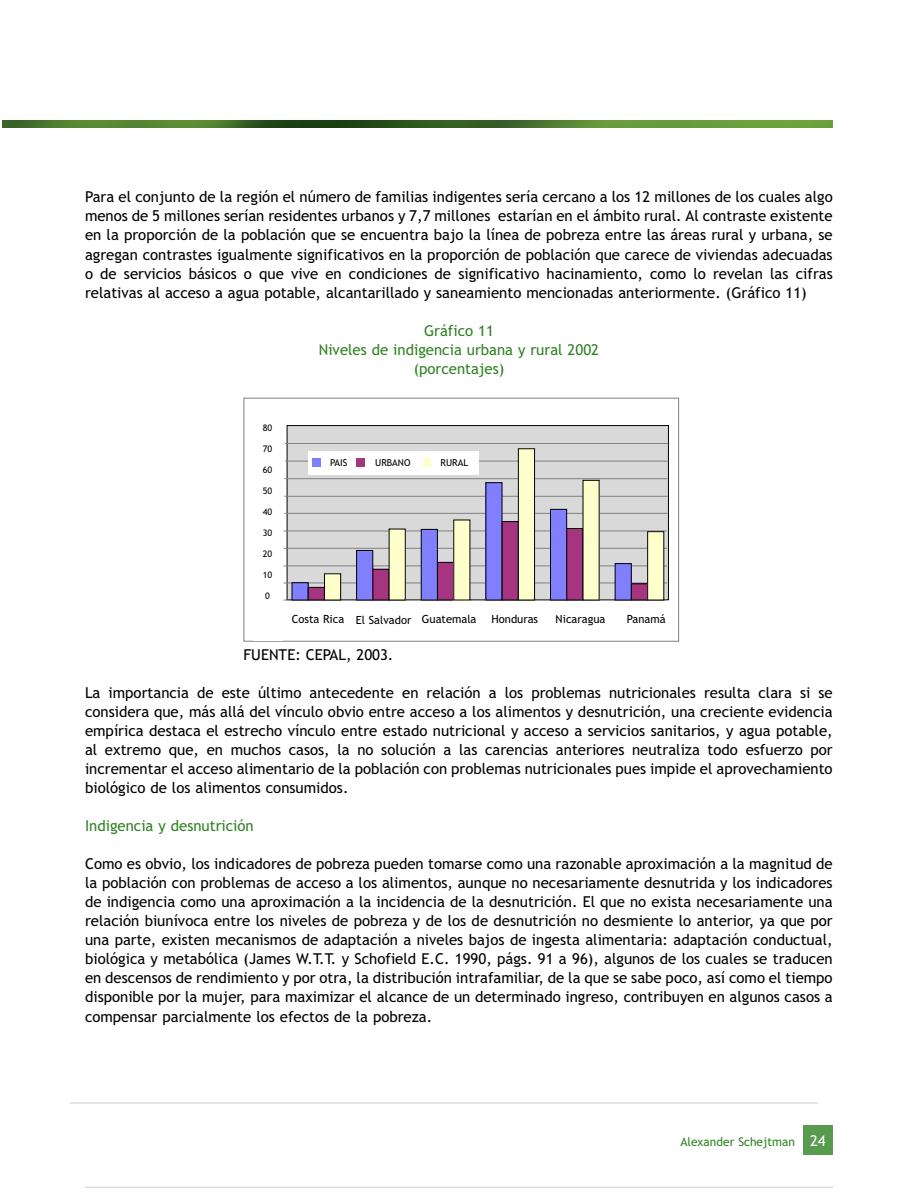
<style>
.page{position:relative;width:918px;height:1188px;background:#fff}
.page>*{position:absolute;margin:0;border:0;box-sizing:border-box;transform-origin:0 0}
.t1{font:15px/19px "Trebuchet MS";color:#000;text-align:justify}
.t2{font:15px/19px "Trebuchet MS";color:#2f8222;text-align:center}
.t3{font:12px "Trebuchet MS";color:#2f8222}
.t4{font:11.25px "Trebuchet MS";color:#000}
.t5{font:9.45px "Trebuchet MS";color:#000}
.t6{font:9px "Trebuchet MS";color:#000}
.s1{font-size:15px;color:#fff}
</style>
<div class="page">
<div style="left:244px;top:398px;width:435px;height:244px;border:1px solid #808080"></div>
<div style="left:287px;top:426px;width:381px;height:173px;background:#d9d9d9"></div>
<div style="left:287px;top:425px;width:382px;height:175px;border:1px solid #000"></div>
<hr style="left:285px;top:443px;width:383px;height:1px;background:#808080">
<hr style="left:285px;top:461px;width:383px;height:1px;background:#808080">
<hr style="left:284px;top:478px;width:384px;height:1px;background:#808080">
<hr style="left:284px;top:496px;width:384px;height:1px;background:#808080">
<hr style="left:284px;top:513px;width:384px;height:1px;background:#808080">
<hr style="left:284px;top:531px;width:383px;height:1px;background:#808080">
<hr style="left:284px;top:548px;width:383px;height:1px;background:#808080">
<hr style="left:284px;top:566px;width:383px;height:1px;background:#808080">
<hr style="left:284px;top:583px;width:383px;height:1px;background:#808080">
<hr style="left:284px;top:600px;width:383px;height:1px;background:#808080">
<img style="left:3px;top:120px;width:830px;height:8px">
<div style="left:803px;top:1125px;width:30px;height:30px;background:#599b4e"></div>
<hr style="left:85px;top:1187px;width:748px;height:1px;background:#ccc">
<hr style="left:70px;top:1103px;width:748px;height:1px;background:#ccc">
<div style="left:253px;top:425px;width:29px;height:216px;background:#fff"></div>
<div style="left:292px;top:583px;width:16px;height:17px;background:#8080ff"></div>
<div style="left:292px;top:582px;width:17px;height:18px;border:1px solid #000"></div>
<div style="left:308px;top:587px;width:16px;height:13px;background:#a53580"></div>
<div style="left:308px;top:587px;width:17px;height:13px;border:1px solid #000"></div>
<div style="left:324px;top:574px;width:17px;height:26px;background:#ffc"></div>
<div style="left:324px;top:573px;width:17px;height:27px;border:1px solid #000"></div>
<div style="left:357px;top:550px;width:16px;height:50px;background:#8080ff"></div>
<div style="left:356px;top:550px;width:17px;height:50px;border:1px solid #000"></div>
<div style="left:373px;top:569px;width:16px;height:31px;background:#a53580"></div>
<div style="left:372px;top:569px;width:17px;height:31px;border:1px solid #000"></div>
<div style="left:389px;top:529px;width:16px;height:71px;background:#ffc"></div>
<div style="left:389px;top:529px;width:17px;height:71px;border:1px solid #000"></div>
<div style="left:421px;top:529px;width:16px;height:71px;background:#8080ff"></div>
<div style="left:421px;top:529px;width:17px;height:71px;border:1px solid #000"></div>
<div style="left:438px;top:562px;width:16px;height:38px;background:#a53580"></div>
<div style="left:437px;top:562px;width:17px;height:38px;border:1px solid #000"></div>
<div style="left:454px;top:520px;width:16px;height:80px;background:#ffc"></div>
<div style="left:486px;top:483px;width:16px;height:117px;background:#8080ff"></div>
<div style="left:502px;top:522px;width:16px;height:78px;background:#a53580"></div>
<div style="left:518px;top:449px;width:17px;height:151px;background:#ffc"></div>
<div style="left:518px;top:448px;width:17px;height:152px;border:1px solid #000"></div>
<div style="left:551px;top:509px;width:16px;height:91px;background:#8080ff"></div>
<div style="left:550px;top:509px;width:17px;height:91px;border:1px solid #000"></div>
<div style="left:567px;top:528px;width:16px;height:72px;background:#a53580"></div>
<div style="left:566px;top:528px;width:17px;height:72px;border:1px solid #000"></div>
<div style="left:583px;top:480px;width:16px;height:120px;background:#ffc"></div>
<div style="left:615px;top:564px;width:16px;height:36px;background:#8080ff"></div>
<div style="left:615px;top:563px;width:17px;height:37px;border:1px solid #000"></div>
<div style="left:631px;top:584px;width:17px;height:16px;background:#a53580"></div>
<div style="left:631px;top:583px;width:17px;height:17px;border:1px solid #000"></div>
<div style="left:648px;top:532px;width:16px;height:68px;background:#ffc"></div>
<div style="left:647px;top:531px;width:17px;height:69px;border:1px solid #000"></div>
<div style="left:309px;top:452px;width:170px;height:23px;background:#fff"></div>
<div style="left:312px;top:459px;width:9px;height:8px;background:#8080ff"></div>
<div style="left:356px;top:459px;width:9px;height:8px;background:#a53580"></div>
<div style="left:423px;top:459px;width:8px;height:8px;background:#ffc"></div>
<p class="t1" style="left:85px;top:189px;width:749px">Para el conjunto de la región el número de familias indigentes sería cercano a los 12 millones de los cuales algo menos de 5 millones serían residentes urbanos y 7,7 millones estarían en el ámbito rural. Al contraste existente en la proporción de la población que se encuentra bajo la línea de pobreza entre las áreas rural y urbana, se agregan contrastes igualmente significativos en la proporción de población que carece de viviendas adecuadas o de servicios básicos o que vive en condiciones de significativo hacinamiento, como lo revelan las cifras relativas al acceso a agua potable, alcantarillado y saneamiento mencionadas anteriormente. (Gráfico 11)</p>
<p class="t2" style="left:319px;top:322px;width:282px">Gráfico 11<br>Niveles de indigencia urbana y rural 2002 (porcentajes)</p>
<p class="t6" style="left:263px;top:425px;width:11px">80</p>
<p class="t6" style="left:263px;top:446px;width:11px">70</p>
<p class="t6" style="left:263px;top:467px;width:11px">60</p>
<p class="t6" style="left:263px;top:488px;width:11px">50</p>
<p class="t6" style="left:263px;top:509px;width:11px">40</p>
<p class="t6" style="left:263px;top:530px;width:11px">30</p>
<p class="t6" style="left:263px;top:551px;width:11px">20</p>
<p class="t6" style="left:263px;top:572px;width:11px">10</p>
<p class="t6" style="left:265px;top:593px;width:6px">0</p>
<p class="t5" style="left:330px;top:459px;width:19px">PAIS</p>
<p class="t5" style="left:375px;top:459px;width:37px">URBANO</p>
<p class="t5" style="left:441px;top:459px;width:29px">RURAL</p>
<p class="t4" style="left:292px;top:614px;width:186px">Costa Rica El Salvador Guatemala</p>
<p class="t4" style="left:492px;top:614px;width:48px">Honduras</p>
<p class="t4" style="left:556px;top:614px;width:51px">Nicaragua</p>
<p class="t4" style="left:627px;top:614px;width:40px">Panamá</p>
<p class="t1" style="left:243px;top:646px;width:151px">FUENTE: CEPAL, 2003.</p>
<p class="t1" style="left:85px;top:684px;width:749px">La importancia de este último antecedente en relación a los problemas nutricionales resulta clara si se considera que, más allá del vínculo obvio entre acceso a los alimentos y desnutrición, una creciente evidencia empírica destaca el estrecho vínculo entre estado nutricional y acceso a servicios sanitarios, y agua potable, al extremo que, en muchos casos, la no solución a las carencias anteriores neutraliza todo esfuerzo por incrementar el acceso alimentario de la población con problemas nutricionales pues impide el aprovechamiento biológico de los alimentos consumidos.</p>
<p class="t2" style="left:85px;top:818px;width:170px">Indigencia y desnutrición</p>
<p class="t1" style="left:85px;top:856px;width:749px">Como es obvio, los indicadores de pobreza pueden tomarse como una razonable aproximación a la magnitud de la población con problemas de acceso a los alimentos, aunque no necesariamente desnutrida y los indicadores de indigencia como una aproximación a la incidencia de la desnutrición. El que no exista necesariamente una relación biunívoca entre los niveles de pobreza y de los de desnutrición no desmiente lo anterior, ya que por una parte, existen mecanismos de adaptación a niveles bajos de ingesta alimentaria: adaptación conductual, biológica y metabólica (James W.T.T. y Schofield E.C. 1990, págs. 91 a 96), algunos de los cuales se traducen en descensos de rendimiento y por otra, la distribución intrafamiliar, de la que se sabe poco, así como el tiempo disponible por la mujer, para maximizar el alcance de un determinado ingreso, contribuyen en algunos casos a compensar parcialmente los efectos de la pobreza.</p>
<p class="t3" style="left:680px;top:1137px;width:147px">Alexander Schejtman <span class="s1">24</span></p>
</div>
